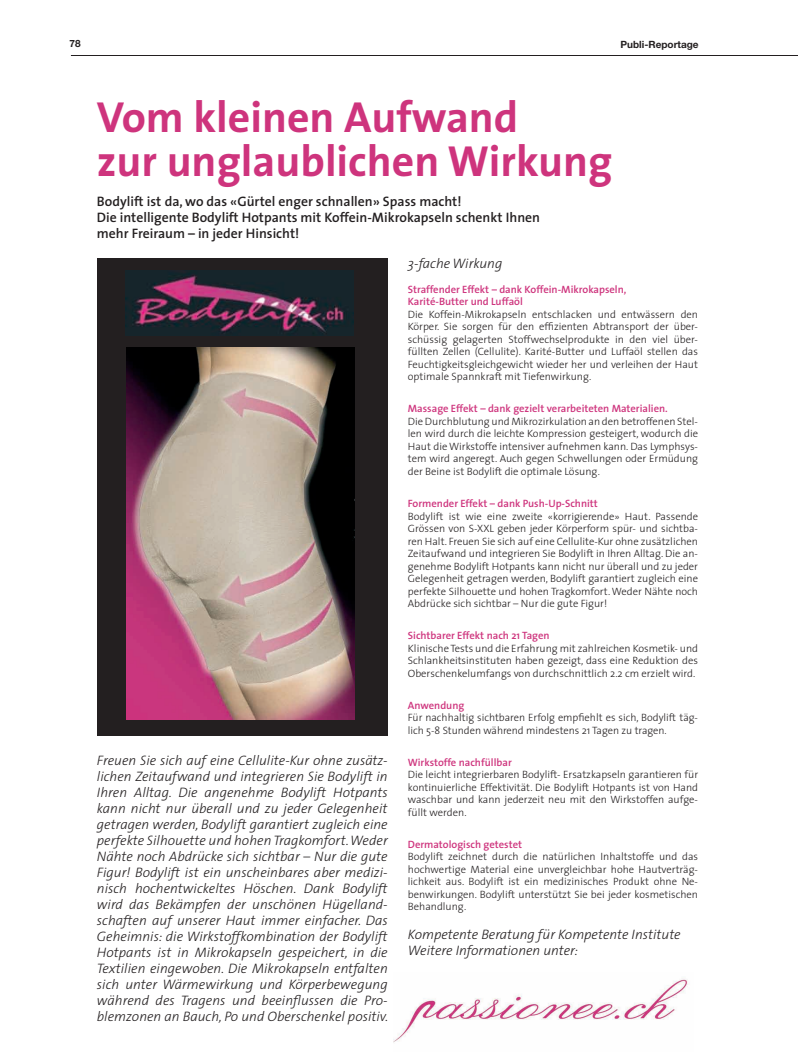
<style>
.page{position:relative;width:798px;height:1063px;background:#fff}
.page>*{position:absolute;margin:0;border:0;box-sizing:border-box;transform-origin:0 0}
.t1{font:700 43.75px/43.8px "The Sans";color:#ce347d}
.t2{font:italic 300 13.75px/16px "The Sans";color:#231f20;text-align:justify}
.t3{font:600 13.75px/16.2px "The Sans";color:#231f20}
.t4{font:300 10.62px/12.5px "The Sans";color:#231f20;text-align:justify}
.t5{font:600 10.62px/12.5px "The Sans";color:#ce347d}
.t6{font:700 10px "Helvetica Neue";color:#231f20}
</style>
<div class="page">
<hr style="left:71px;top:55px;width:726px;height:1px;background:#231f20">
<img style="left:393px;top:979px;width:295px;height:64px">
<div style="left:97px;top:258px;width:290px;height:478px;background:#231f20"></div>
<img style="left:127px;top:348px;width:227px;height:371px">
<img style="left:126px;top:270px;width:228px;height:65px">
<p class="t6" style="left:70px;top:37px;width:13px">78</p>
<p class="t6" style="left:620px;top:38px;width:80px">Publi-Reportage</p>
<h1 class="t1" style="left:97px;top:94px;width:517px">Vom kleinen Aufwand<br>zur unglaublichen Wirkung</h1>
<p class="t3" style="left:97px;top:193px;width:444px">Bodylift ist da, wo das «Gürtel enger schnallen» Spass macht!<br>Die intelligente Bodylift Hotpants mit Koffein-Mikrokapseln schenkt Ihnen mehr Freiraum – in jeder Hinsicht!</p>
<p class="t2" style="left:97px;top:752px;width:293px">Freuen Sie sich auf eine Cellulite-Kur ohne zusätz&shy;lichen Zeitaufwand und integrieren Sie Bodylift in Ihren Alltag. Die angenehme Bodylift Hotpants kann nicht nur überall und zu jeder Gelegenheit getragen werden, Bodylift garantiert zugleich eine perfekte Silhouette und hohen Tragkomfort. Weder Nähte noch Abdrücke sich sichtbar – Nur die gute Figur! Bodylift ist ein unscheinbares aber medizi&shy;nisch hochentwickeltes Höschen. Dank Bodylift wird das Bekämpfen der unschönen Hügelland&shy;schaften auf unserer Haut immer einfacher. Das Geheimnis: die Wirkstoffkombination der Bodylift Hotpants ist in Mikrokapseln gespeichert, in die Textilien eingewoben. Die Mikrokapseln entfalten sich unter Wärmewirkung und Körperbewegung während des Tragens und beeinflussen die Pro&shy;blemzonen an Bauch, Po und Oberschenkel positiv.</p>
<p class="t2" style="left:407px;top:255px;width:96px">3-fache Wirkung</p>
<p class="t5" style="left:407px;top:283px;width:220px">Straffender Effekt – dank Koffein-Mikrokapseln,<br>Karité-Butter und Luffaöl</p>
<p class="t4" style="left:407px;top:308px;width:291px">Die Koffein-Mikrokapseln entschlacken und entwässern den Körper. Sie sorgen für den effizienten Abtransport der über&shy;schüssig gelagerten Stoffwechselprodukte in den viel über&shy;füllten Zellen (Cellulite). Karité-Butter und Luffaöl stellen das Feuchtigkeitsgleichgewicht wieder her und verleihen der Haut optimale Spannkraft mit Tiefenwirkung.</p>
<p class="t5" style="left:407px;top:402px;width:261px">Massage Effekt – dank gezielt verarbeiteten Materialien.</p>
<p class="t4" style="left:407px;top:415px;width:291px">Die Durchblutung und Mikrozirkulation an den betroffenen Stel&shy;len wird durch die leichte Kompression gesteigert, wodurch die Haut die Wirkstoffe intensiver aufnehmen kann. Das Lymphsys&shy;tem wird angeregt. Auch gegen Schwellungen oder Ermüdung der Beine ist Bodylift die optimale Lösung.</p>
<p class="t5" style="left:407px;top:497px;width:191px">Formender Effekt – dank Push-Up-Schnitt</p>
<p class="t4" style="left:407px;top:509px;width:291px">Bodylift ist wie eine zweite «korrigierende» Haut. Passende Grössen von S-XXL geben jeder Körperform spür- und sichtba&shy;ren Halt. Freuen Sie sich auf eine Cellulite-Kur ohne zusätzlichen Zeitaufwand und integrieren Sie Bodylift in Ihren Alltag. Die an&shy;genehme Bodylift Hotpants kann nicht nur überall und zu jeder Gelegenheit getragen werden, Bodylift garantiert zugleich eine perfekte Silhouette und hohen Tragkomfort. Weder Nähte noch Abdrücke sich sichtbar – Nur die gute Figur!</p>
<p class="t5" style="left:407px;top:629px;width:143px">Sichtbarer Effekt nach 21 Tagen</p>
<p class="t4" style="left:407px;top:641px;width:291px">Klinische Tests und die Erfahrung mit zahlreichen Kosmetik- und Schlankheitsinstituten haben gezeigt, dass eine Reduktion des Oberschenkelumfangs von durchschnittlich 2.2 cm erzielt wird.</p>
<p class="t5" style="left:407px;top:699px;width:58px">Anwendung</p>
<p class="t4" style="left:407px;top:711px;width:291px">Für nachhaltig sichtbaren Erfolg empfiehlt es sich, Bodylift täg&shy;lich 5-8 Stunden während mindestens 21 Tagen zu tragen.</p>
<p class="t5" style="left:407px;top:756px;width:105px">Wirkstoffe nachfüllbar</p>
<p class="t4" style="left:407px;top:768px;width:291px">Die leicht integrierbaren Bodylift- Ersatzkapseln garantieren für kontinuierliche Effektivität. Die Bodylift Hotpants ist von Hand waschbar und kann jederzeit neu mit den Wirkstoffen aufge&shy;füllt werden.</p>
<p class="t5" style="left:407px;top:838px;width:116px">Dermatologisch getestet</p>
<p class="t4" style="left:407px;top:850px;width:291px">Bodylift zeichnet durch die natürlichen Inhaltstoffe und das hochwertige Material eine unvergleichbar hohe Hautverträg&shy;lichkeit aus. Bodylift ist ein medizinisches Produkt ohne Ne&shy;benwirkungen. Bodylift unterstützt Sie bei jeder kosmetischen Behandlung.</p>
<p class="t2" style="left:407px;top:926px;width:274px">Kompetente Beratung für Kompetente Institute<br>Weitere Informationen unter:</p>
</div>
